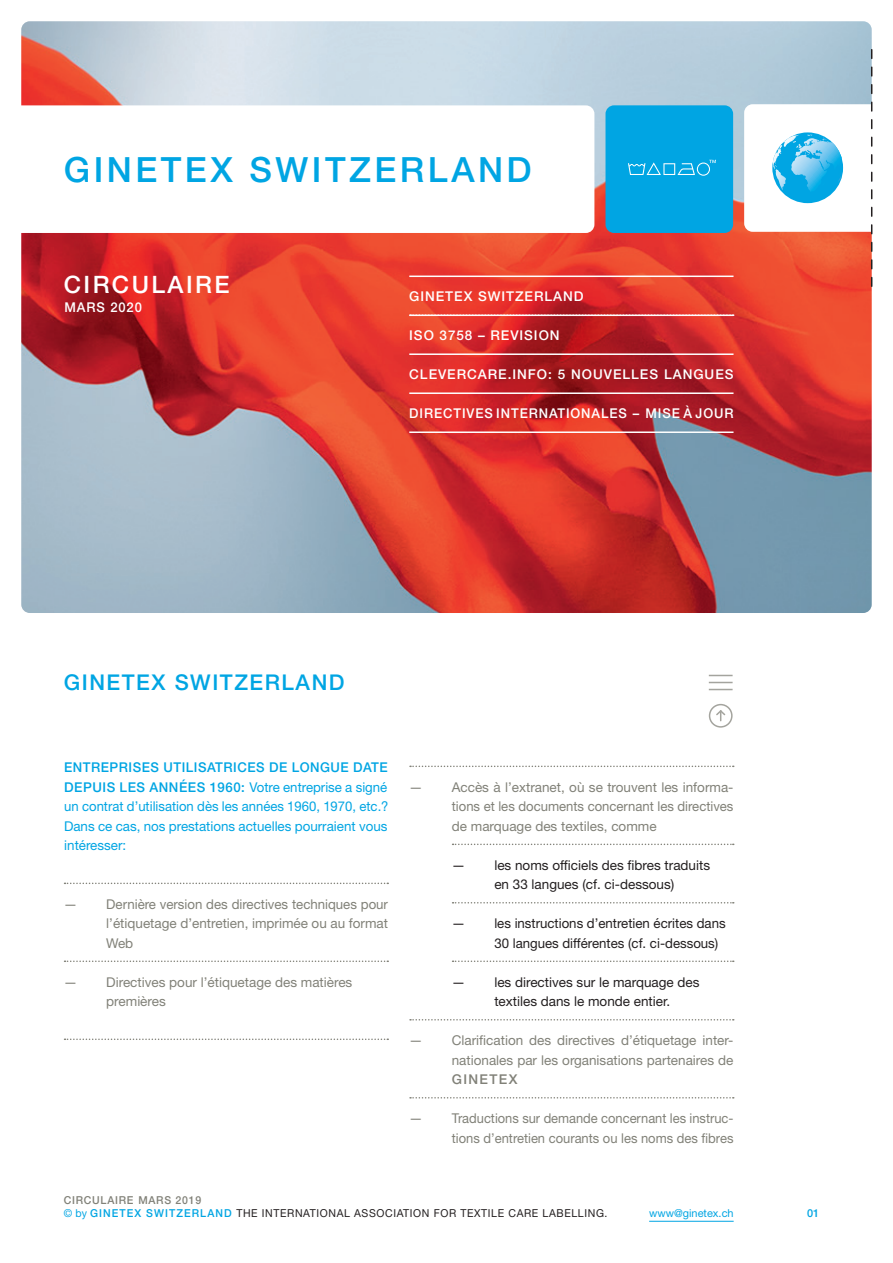
<style>
.page{position:relative;width:893px;height:1263px;background:#fff}
.page>*{position:absolute;margin:0;border:0;box-sizing:border-box;transform-origin:0 0}
.t1{font:500 34.8px "Helvetica Neue LT Std";letter-spacing:.1em;color:#00a5e3}
.titel_head{font:500 24px "Helvetica Neue LT Std";letter-spacing:.1em;color:#fff}
.Headline_neu{font:500 21.75px "Helvetica Neue LT Std";letter-spacing:.07em;color:#00a5e3}
.block_einzug{font:13.5px/19.5px "Helvetica Neue LT Std";color:#818178;text-align:justify}
.block_einzug-2{font:13.5px/19.5px "Helvetica Neue LT Std";color:#231f20}
.nl_fliess_block{font:13.5px/19.5px "Helvetica Neue LT Std";color:#00a5e3;text-align:justify}
.titel_head-2{font:500 13.5px "Helvetica Neue LT Std";letter-spacing:.07em;color:#fff}
.titel_head-3{font:500 13.5px "Helvetica Neue LT Std";letter-spacing:.07em;color:#fff;scale:.96 1}
.t2{font:10.95px/13.2px "Helvetica Neue LT Std";letter-spacing:.06em;color:#231f20;scale:.96 1}
.t3{font:10.95px "Helvetica Neue LT Std";color:#00a5e3}
.tabelle_inhalt{font:500 10.95px "Helvetica Neue";color:#00a5e3}
.s1{font-weight:500}
.s2{font-weight:500;color:#818178}
.s3{color:#00a5e3}
.s4{font-weight:500;color:#00a5e3}
</style>
<div class="page">
<hr style="left:649px;top:1221px;width:85px;height:1px;background:#00a5e3">
<img style="left:21px;top:21px;width:851px;height:592px">
<div style="left:744px;top:104px;width:149px;height:128px;background:#fff;border-radius:9px"></div>
<div style="left:0;top:105px;width:594px;height:128px;background:#fff;border-radius:9px"></div>
<svg style="left:772px;top:132px;width:71px;height:71px;background:#36b6e8"></svg>
<svg style="left:783px;top:135px;width:29px;height:12px"></svg>
<svg style="left:871px;top:50px;width:1px;height:236px"></svg>
<div style="left:709px;top:704px;width:24px;height:24px;border:2px solid #a4a49e;border-radius:50%"></div>
<svg style="left:716px;top:710px;width:10px;height:11px"></svg>
<svg style="left:709px;top:675px;width:24px;height:1px"></svg>
<svg style="left:709px;top:682px;width:24px;height:1px"></svg>
<svg style="left:709px;top:689px;width:24px;height:1px"></svg>
<div style="left:605px;top:105px;width:128px;height:128px;background:#00a5e3;border-radius:9px"></div>
<svg style="left:628px;top:160px;width:88px;height:16px"></svg>
<hr style="left:409px;top:276px;width:324px;height:1px;background:#fff">
<svg style="left:410px;top:314px;width:324px;height:2px"></svg>
<hr style="left:409px;top:315px;width:324px;height:1px;background:#fff">
<hr style="left:409px;top:353px;width:324px;height:2px;background:#fff">
<hr style="left:409px;top:392px;width:324px;height:2px;background:#fff">
<hr style="left:409px;top:431px;width:324px;height:2px;background:#fff">
<svg style="left:65px;top:882px;width:323px;height:2px"></svg>
<svg style="left:65px;top:960px;width:323px;height:2px"></svg>
<svg style="left:65px;top:1038px;width:323px;height:2px"></svg>
<svg style="left:410px;top:765px;width:324px;height:2px"></svg>
<svg style="left:453px;top:843px;width:281px;height:2px"></svg>
<svg style="left:453px;top:902px;width:281px;height:1px"></svg>
<svg style="left:453px;top:960px;width:281px;height:2px"></svg>
<svg style="left:410px;top:1019px;width:324px;height:1px"></svg>
<svg style="left:410px;top:1097px;width:324px;height:1px"></svg>
<p class="t1" style="left:64px;top:148px;width:469px">GINETEX SWITZERLAND</p>
<p class="titel_head" style="left:64px;top:270px;width:167px">CIRCULAIRE</p>
<p class="titel_head-3" style="left:65px;top:299px;width:82px">MARS 2020</p>
<p class="titel_head-2" style="left:409px;top:288px;width:176px">GINETEX SWITZERLAND</p>
<p class="titel_head-2" style="left:409px;top:327px;width:152px">ISO 3758 – REVISION</p>
<p class="titel_head-2" style="left:409px;top:366px;width:326px">CLEVERCARE.INFO: 5 NOUVELLES LANGUES</p>
<p class="titel_head-3" style="left:409px;top:405px;width:339px">DIRECTIVES INTERNATIONALES – MISE À JOUR</p>
<p class="Headline_neu" style="left:64px;top:669px;width:282px">GINETEX SWITZERLAND</p>
<p class="nl_fliess_block" style="left:64px;top:757px;width:326px"><span class="s1">ENTREPRISES UTILISATRICES DE LONGUE DATE DEPUIS LES ANNÉES 1960:</span> Votre entreprise a signé un contrat d’utilisation dès les années 1960, 1970, etc.?<br>Dans ce cas, nos prestations actuelles pourraient vous intéresser:</p>
<p class="block_einzug" style="left:106px;top:894px;width:283px;text-indent:-43px">— Dernière version des directives techniques pour l’étiquetage d’entretien, imprimée ou au format Web</p>
<p class="block_einzug" style="left:106px;top:972px;width:248px;text-indent:-43px">— Directives pour l’étiquetage des matières premières</p>
<p class="block_einzug" style="left:452px;top:777px;width:283px;text-indent:-43px">— Accès à l’extranet, où se trouvent les informa&shy;tions et les documents concernant les directives de marquage des textiles, comme</p>
<p class="block_einzug-2" style="left:452px;top:855px;width:260px;text-align:center">— les noms officiels des fibres traduits en 33 langues (cf. ci-dessous)</p>
<p class="block_einzug-2" style="left:494px;top:913px;width:233px;text-indent:-43px">— les instructions d’entretien écrites dans<br>30 langues différentes (cf. ci-dessous)</p>
<p class="block_einzug-2" style="left:494px;top:972px;width:207px;text-indent:-43px">— les directives sur le marquage des textiles dans le monde entier.</p>
<p class="block_einzug" style="left:452px;top:1030px;width:283px;text-indent:-43px">— Clarification des directives d’étiquetage inter&shy;nationales par les organisations partenaires de <span class="s1">GINETEX</span></p>
<p class="block_einzug" style="left:409px;top:1108px;width:326px;text-align:right">— Traductions sur demande concernant les instruc&shy;tions d’entretien courants ou les noms des fibres</p>
<p class="t2" style="left:64px;top:1193px;width:568px"><span class="s2">CIRCULAIRE MARS 2019<br></span><span class="s3">© by</span> <span class="s4">GINETEX SWITZERLAND</span> THE INTERNATIONAL ASSOCIATION FOR TEXTILE CARE LABELLING.</p>
<p class="t3" style="left:649px;top:1206px;width:86px">www@ginetex.ch</p>
<p class="tabelle_inhalt" style="left:807px;top:1206px;width:14px">01</p>
</div>
